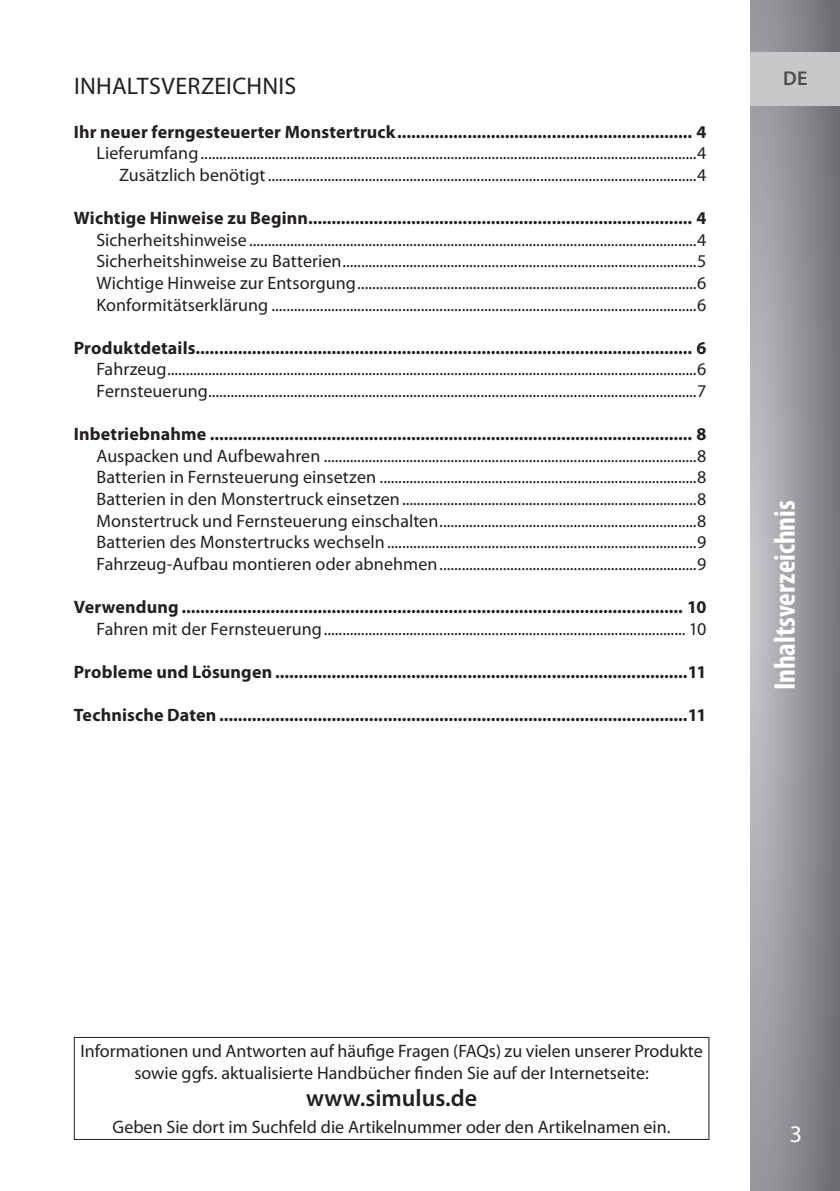
<style>
.page{position:relative;width:840px;height:1191px;background:#fff}
.page>*{position:absolute;margin:0;border:0;box-sizing:border-box;transform-origin:0 0}
.t1{font:700 condensed 30px "Myriad Pro";color:#fff}
.t2{font:24px "Myriad Pro";letter-spacing:.015em;color:#231f20}
.t3{font:600 24px "Myriad Pro";color:#231f20}
.t4{font:24px "Myriad Pro";color:#fff}
.t5{font:600 20px "Myriad Pro";color:#4b4c4d}
.t6{font:18px/21.6px "Myriad Pro";color:#231f20;text-align:justify}
.t7{font:700 18px "Myriad Pro";letter-spacing:.01em;color:#231f20}
</style>
<div class="page">
<svg style="left:750px;top:0;width:89px;height:1191px;background:#949598"></svg>
<div style="left:750px;top:52px;width:89px;height:54px;background:#c7c8ca"></div>
<div style="left:74px;top:1037px;width:635px;height:103px;border:1px solid #231f20"></div>
<h2 class="t2" style="left:74px;top:72px;width:224px">INHALTSVERZEICHNIS</h2>
<p class="t7" style="left:74px;top:120px;width:634px">Ihr neuer ferngesteuerter Monstertruck............................................................... 4</p>
<p class="t6" style="left:96px;top:142px;width:611px;text-align:right">Lieferumfang.....................................................................................................................................4<br>Zusätzlich benötigt...................................................................................................................4</p>
<p class="t7" style="left:74px;top:206px;width:633px">Wichtige Hinweise zu Beginn.................................................................................. 4</p>
<p class="t6" style="left:96px;top:229px;width:611px">Sicherheitshinweise ........................................................................................................................4<br>Sicherheitshinweise zu Batterien...............................................................................................5<br>Wichtige Hinweise zur Entsorgung...........................................................................................6<br>Konformitätserklärung ..................................................................................................................6</p>
<p class="t7" style="left:74px;top:336px;width:633px">Produktdetails.......................................................................................................... 6</p>
<p class="t6" style="left:96px;top:358px;width:611px">Fahrzeug..............................................................................................................................................6<br>Fernsteuerung...................................................................................................................................7</p>
<p class="t7" style="left:74px;top:422px;width:633px">Inbetriebnahme ....................................................................................................... 8</p>
<p class="t6" style="left:96px;top:445px;width:611px">Auspacken und Aufbewahren ....................................................................................................8<br>Batterien in Fernsteuerung einsetzen .....................................................................................8<br>Batterien in den Monstertruck einsetzen...............................................................................8<br>Monstertruck und Fernsteuerung einschalten.....................................................................8<br>Batterien des Monstertrucks wechseln...................................................................................9<br>Fahrzeug-Aufbau montieren oder abnehmen.....................................................................9</p>
<p class="t7" style="left:74px;top:595px;width:634px">Verwendung ........................................................................................................... 10</p>
<p class="t6" style="left:96px;top:617px;width:611px">Fahren mit der Fernsteuerung................................................................................................. 10</p>
<p class="t7" style="left:74px;top:660px;width:633px">Probleme und Lösungen ........................................................................................11</p>
<p class="t7" style="left:74px;top:703px;width:633px">Technische Daten....................................................................................................11</p>
<p class="t5" style="left:782px;top:66px;width:26px">DE</p>
<h1 class="t1" style="left:765px;top:690px;width:191px;rotate:-90deg">Inhaltsverzeichnis</h1>
<p class="t6" style="left:80px;top:1040px;width:623px;text-align:center">Informationen und Antworten auf häufige Fragen (FAQs) zu vielen unserer Produkte sowie ggfs. aktualisierte Handbücher finden Sie auf der Internetseite:</p>
<h2 class="t3" style="left:306px;top:1082px;width:173px">www.simulus.de</h2>
<p class="t6" style="left:113px;top:1116px;width:559px">Geben Sie dort im Suchfeld die Artikelnummer oder den Artikelnamen ein.</p>
<h2 class="t4" style="left:789px;top:1119px;width:14px">3</h2>
</div>
